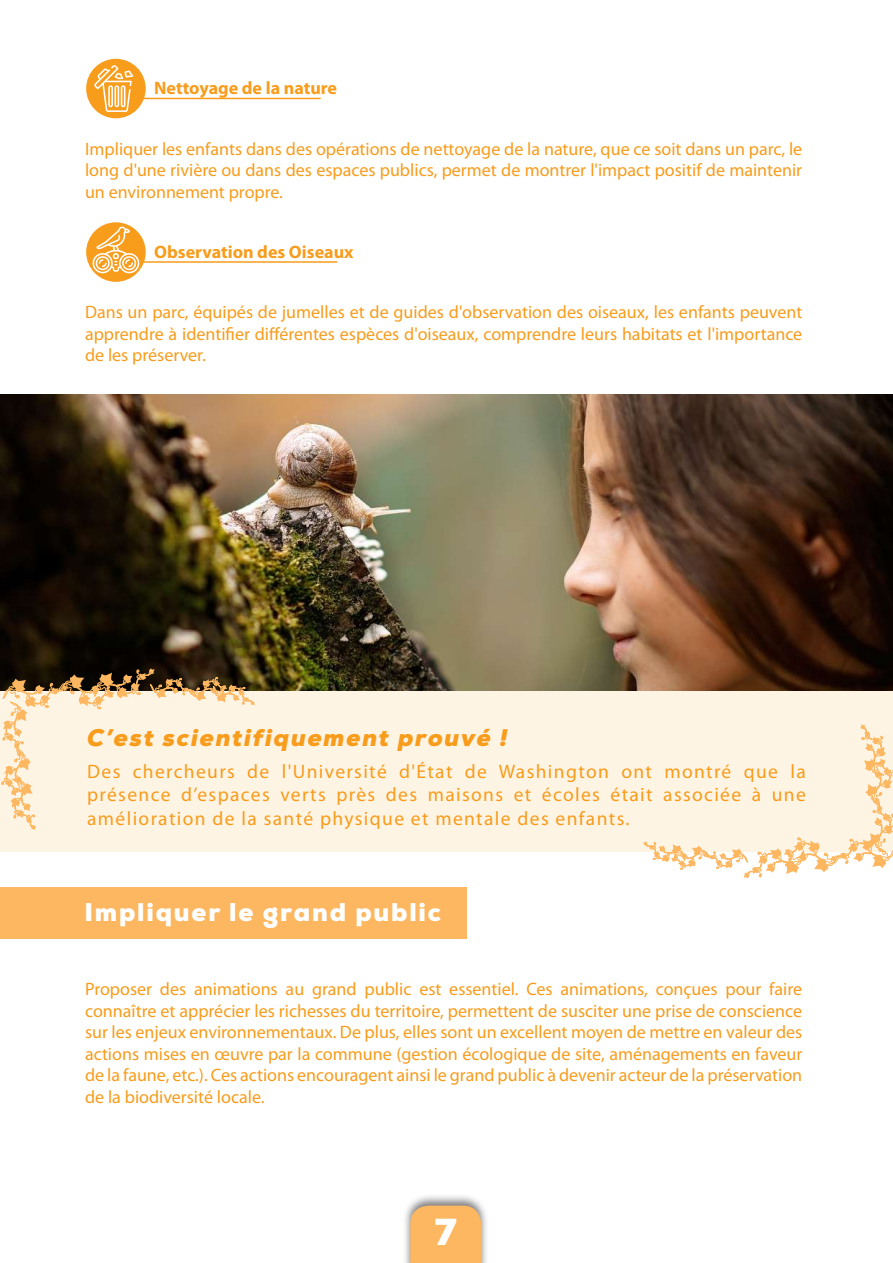
<style>
.page{position:relative;width:893px;height:1263px;background:#fff}
.page>*{position:absolute;margin:0;border:0;box-sizing:border-box;transform-origin:0 0}
.t1{font:900 37.5px "Nexa";color:#fff}
.t2{font:900 25.5px "Nexa";letter-spacing:.07em;color:#fff}
.t3{font:italic 900 24px "Nexa";letter-spacing:.07em;color:#f89c1c}
.t4{font:19.5px/23.4px "Myriad Pro";letter-spacing:.07em;color:#f89c1c;text-align:justify}
.t5{font:18px/21.6px "Myriad Pro";color:#f89c1c;text-align:justify}
.t6{font:700 18px "Myriad Pro";color:#f89c1c}
</style>
<div class="page">
<img style="left:0;top:394px;width:893px;height:297px">
<div style="left:402px;top:1193px;width:87px;height:70px;background:#231f20;opacity:.6"></div>
<div style="left:410px;top:1205px;width:71px;height:58px;background:#fcb760"></div>
<div style="left:0;top:887px;width:466px;height:51px;background:#fcb760"></div>
<div style="left:0;top:691px;width:893px;height:161px;background:#fef4e4"></div>
<svg style="left:643px;top:724px;width:250px;height:154px"></svg>
<svg style="left:2px;top:668px;width:253px;height:162px"></svg>
<div style="left:86px;top:59px;width:60px;height:59px;background:#f89c1c;border-radius:50%"></div>
<div style="left:86px;top:222px;width:60px;height:60px;background:#f89c1c;border-radius:50%"></div>
<hr style="left:138px;top:98px;width:183px;height:1px;background:#f89c1c">
<hr style="left:138px;top:261px;width:199px;height:2px;background:#f89c1c">
<svg style="left:94px;top:65px;width:39px;height:47px"></svg>
<svg style="left:92px;top:226px;width:48px;height:48px"></svg>
<p class="t6" style="left:154px;top:76px;width:184px">Nettoyage de la nature</p>
<p class="t5" style="left:85px;top:137px;width:719px">Impliquer les enfants dans des opérations de nettoyage de la nature, que ce soit dans un parc, le long d'une rivière ou dans des espaces publics, permet de montrer l'impact positif de maintenir un environnement propre.</p>
<p class="t6" style="left:154px;top:240px;width:201px">Observation des Oiseaux</p>
<p class="t5" style="left:85px;top:301px;width:719px">Dans un parc, équipés de jumelles et de guides d'observation des oiseaux, les enfants peuvent apprendre à identifier différentes espèces d'oiseaux, comprendre leurs habitats et l'importance de les préserver.</p>
<h3 class="t3" style="left:87px;top:722px;width:422px">C’est scientifiquement prouvé !</h3>
<p class="t4" style="left:87px;top:759px;width:720px">Des chercheurs de l'Université d'État de Washington ont montré que la présence d’espaces verts près des maisons et écoles était associée à une amélioration de la santé physique et mentale des enfants.</p>
<h2 class="t2" style="left:85px;top:896px;width:358px">Impliquer le grand public</h2>
<p class="t5" style="left:85px;top:978px;width:719px">Proposer des animations au grand public est essentiel. Ces animations, conçues pour faire connaître et apprécier les richesses du territoire, permettent de susciter une prise de conscience sur les enjeux environnementaux. De plus, elles sont un excellent moyen de mettre en valeur des actions mises en œuvre par la commune (gestion écologique de site, aménagements en faveur de la faune, etc.). Ces actions encouragent ainsi le grand public à devenir acteur de la préservation de la biodiversité locale.</p>
<h1 class="t1" style="left:435px;top:1208px;width:24px">7</h1>
</div>
